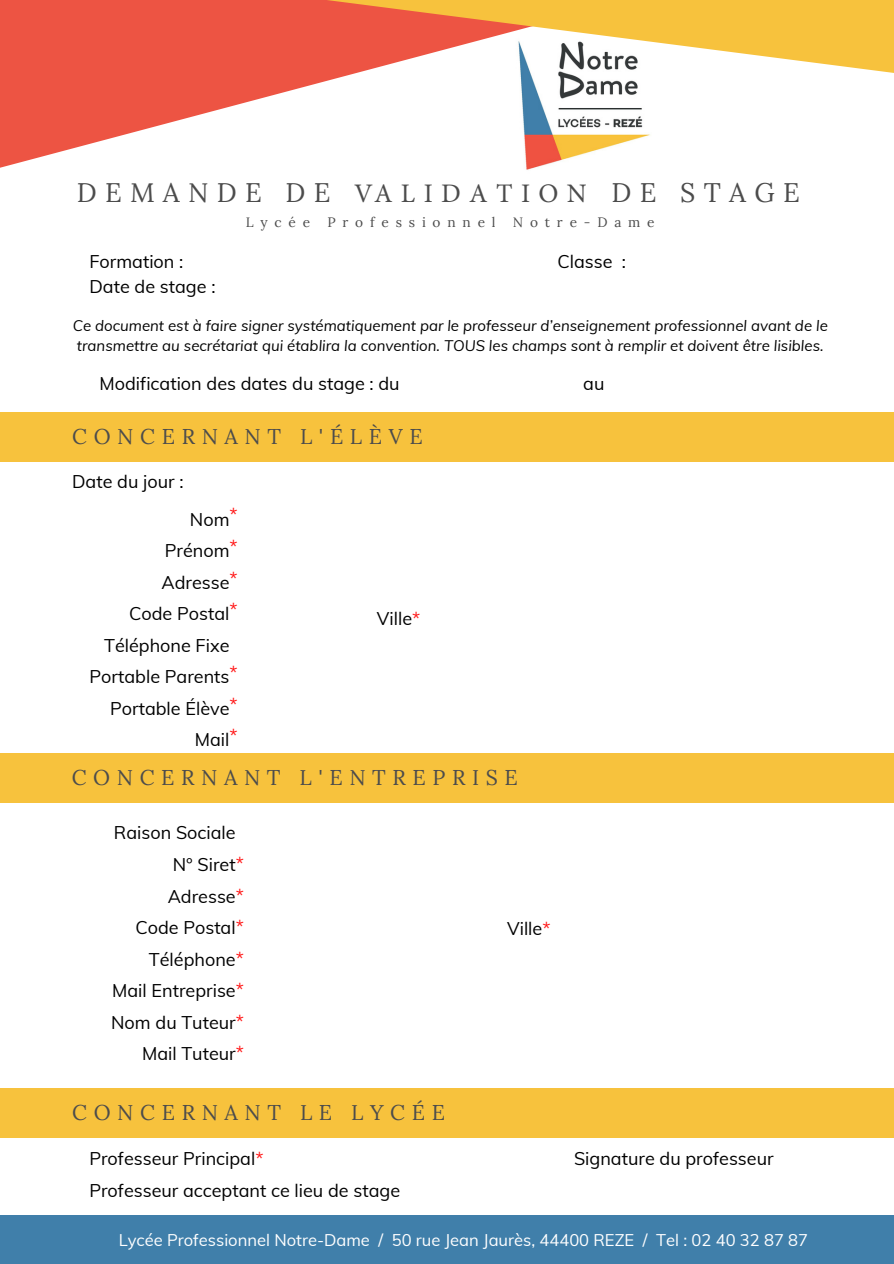
<style>
.page{position:relative;width:894px;height:1264px;background:#fff}
.page>*{position:absolute;margin:0;border:0;box-sizing:border-box;transform-origin:0 0}
.t1{font:26.85px "Lora";color:#4c4c4c}
.t2{font:21.3px "Lora";letter-spacing:.31em;color:#4c4c4c}
.t3{font:18px/31.5px "Muli";color:#000}
.t4{font:18px/31.5px "Muli";color:#ff1616;text-align:justify}
.t5{font:16.5px "Muli";color:#fff}
.t6{font:italic 15px/20.2px "Muli";color:#000}
.t7{font:13.65px "Lora";color:#4c4c4c}
.s1{font-family:"Minion Pro"}
.s2{color:#ff1616}
</style>
<div class="page">
<svg style="left:0;top:0;width:650px;height:170px"></svg>
<svg style="left:55px;top:0;width:838px;height:110px"></svg>
<div style="left:0;top:1214px;width:893px;height:49px;background:#407faa"></div>
<div style="left:0;top:412px;width:893px;height:49px;background:#f7c23d"></div>
<div style="left:0;top:753px;width:893px;height:50px;background:#f7c23d"></div>
<div style="left:0;top:1087px;width:893px;height:50px;background:#f7c23d"></div>
<h1 class="t1" style="left:77px;top:175px;width:724px">D E M A N D E D E <span class="s1">VA L I D A T I O N</span> D E S T A G E</h1>
<p class="t7" style="left:246px;top:214px;width:66px">L y c é e</p>
<p class="t7" style="left:327px;top:214px;width:170px">P r o f e s s i o n n e l</p>
<p class="t7" style="left:512px;top:214px;width:143px">N o t r e - D a m e</p>
<p class="t3" style="left:89px;top:249px;width:127px;line-height:24.8px">Formation :<br>Date de stage :</p>
<p class="t3" style="left:557px;top:246px;width:70px">Classe :</p>
<p class="t6" style="left:73px;top:315px;width:756px">Ce document est à faire signer systématiquement par le professeur d’enseignement professionnel avant de le transmettre au secrétariat qui établira la convention. TOUS les champs sont à remplir et doivent être lisibles.</p>
<p class="t3" style="left:99px;top:367px;width:301px">Modification des dates du stage : du</p>
<p class="t3" style="left:583px;top:367px;width:23px">au</p>
<p class="t2" style="left:72px;top:422px;width:352px">CONCERNANT L'ÉLÈVE</p>
<p class="t3" style="left:72px;top:465px;width:113px">Date du jour :</p>
<p class="t3" style="left:89px;top:503px;width:141px;text-align:right">Nom<br>Prénom<br>Adresse<br>Code Postal<br>Téléphone Fixe<br>Portable Parents<br>Portable Élève<br>Mail</p>
<p class="t4" style="left:229px;top:499px;width:10px">* * * *</p>
<p class="t4" style="left:229px;top:656px;width:10px">* * *</p>
<p class="t3" style="left:377px;top:602px;width:45px">Ville<span class="s2">*</span></p>
<p class="t2" style="left:72px;top:764px;width:447px">CONCERNANT L'ENTREPRISE</p>
<p class="t3" style="left:114px;top:816px;width:123px">Raison Sociale</p>
<p class="t3" style="left:173px;top:848px;width:73px">N° Siret<span class="s2">*</span></p>
<p class="t3" style="left:168px;top:880px;width:78px">Adresse<span class="s2">*</span></p>
<p class="t3" style="left:135px;top:911px;width:110px">Code Postal<span class="s2">*</span></p>
<p class="t3" style="left:149px;top:943px;width:96px">Téléphone<span class="s2">*</span></p>
<p class="t3" style="left:112px;top:974px;width:133px">Mail Entreprise<span class="s2">*</span></p>
<p class="t3" style="left:111px;top:1006px;width:134px">Nom du Tuteur<span class="s2">*</span></p>
<p class="t3" style="left:142px;top:1037px;width:103px">Mail Tuteur<span class="s2">*</span></p>
<p class="t3" style="left:507px;top:912px;width:45px">Ville<span class="s2">*</span></p>
<p class="t2" style="left:72px;top:1098px;width:374px">CONCERNANT LE LYCÉE</p>
<p class="t3" style="left:89px;top:1142px;width:312px">Professeur Principal<span class="s2">*<br></span>Professeur acceptant ce lieu de stage</p>
<p class="t3" style="left:574px;top:1142px;width:201px">Signature du professeur</p>
<p class="t5" style="left:119px;top:1228px;width:690px">Lycée Professionnel Notre-Dame / 50 rue Jean Jaurès, 44400 REZE / Tel : 02 40 32 87 87</p>
</div>
